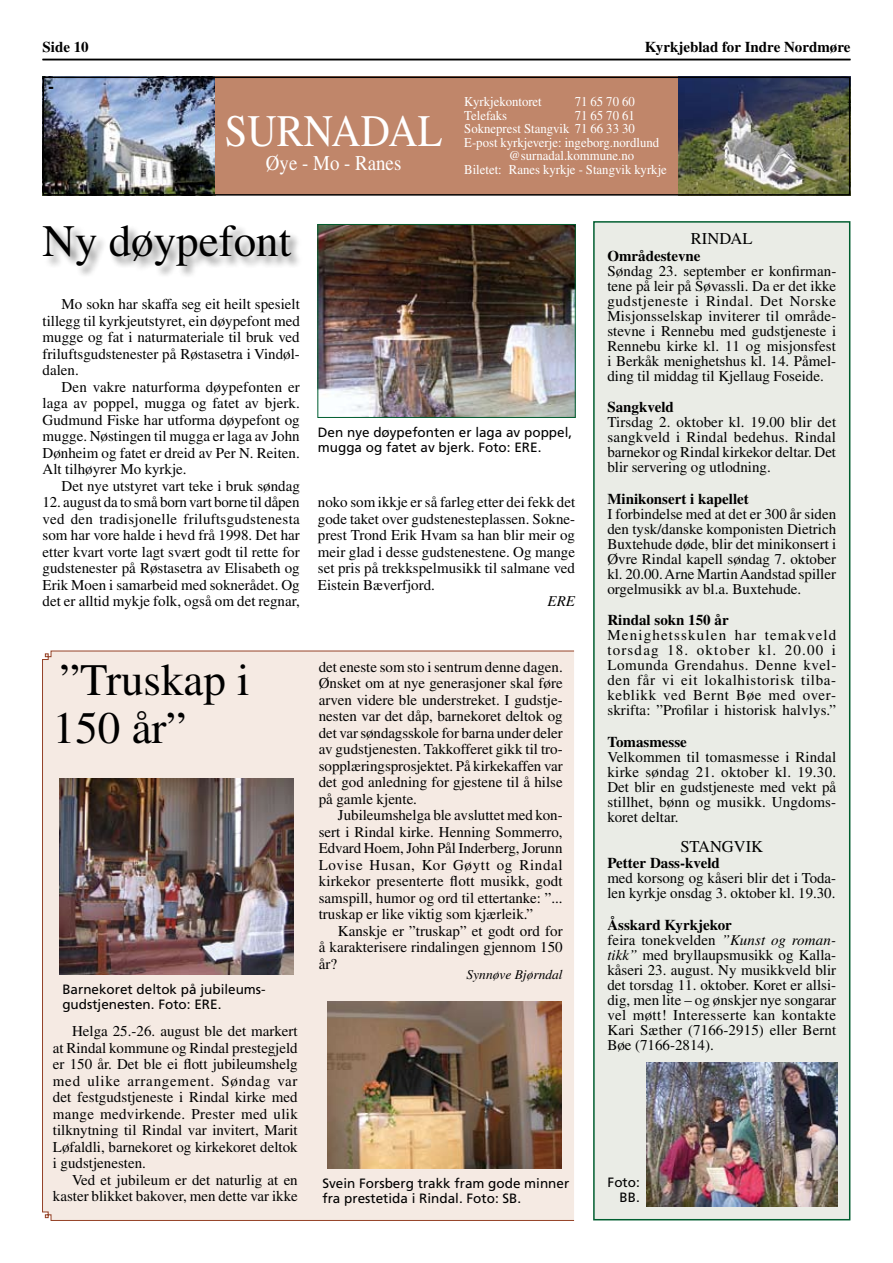
<style>
.page{position:relative;width:893px;height:1263px;background:#fff}
.page>*{position:absolute;margin:0;border:0;box-sizing:border-box;transform-origin:0 0}
.t1{font:45px/48px "Times";color:#000}
.t2{font:45px "Times";color:#fff;scale:.9 1}
.t3{font:21px "Times";color:#fff;scale:.9 1}
.t4{font:700 18px "Times";color:#000}
.t5{font:16.5px "Times";color:#000}
.t6{font:15px/16.5px "Times";color:#000;text-align:justify}
.t7{font:700 15px "Times";color:#000}
.t8{font:italic 15px "Times";color:#000}
.t9{font:13.5px/15px "Frutiger";color:#000}
.t10{font:13.5px "Times";color:#fff;scale:.95 1}
.t11{font:italic 13.5px "Times";color:#000}
.s1{font-weight:700}
.s2{font-style:italic}
</style>
<div class="page">
<div style="left:42px;top:650px;width:533px;height:571px;background:#f5eae3"></div>
<hr style="left:43px;top:59px;width:807px;height:1px;background:#000">
<img style="left:46px;top:80px;width:169px;height:113px">
<div style="left:215px;top:77px;width:635px;height:118px;background:#c0866a"></div>
<img style="left:678px;top:80px;width:169px;height:113px">
<div style="left:43px;top:77px;width:807px;height:119px;border:2px solid #000"></div>
<img style="left:319px;top:226px;width:255px;height:190px">
<div style="left:317px;top:224px;width:259px;height:194px;border:1px solid #005e30"></div>
<img style="left:328px;top:1001px;width:233px;height:167px">
<div style="left:42px;top:225px;width:322px;height:97px;background:#000;opacity:.5"></div>
<div style="left:594px;top:222px;width:256px;height:998px;background:#eaece6"></div>
<div style="left:593px;top:221px;width:257px;height:999px;border:2px solid #005e30"></div>
<img style="left:60px;top:778px;width:233px;height:197px">
<img style="left:646px;top:1063px;width:192px;height:143px">
<p class="t7" style="left:43px;top:38px;width:48px">Side 10</p>
<p class="t7" style="left:645px;top:38px;width:207px">Kyrkjeblad for Indre Nordmøre</p>
<p class="t4" style="left:48px;top:75px;width:7px">-</p>
<h1 class="t2" style="left:225px;top:105px;width:243px">SURNADAL</h1>
<h2 class="t3" style="left:266px;top:151px;width:152px">Øye - Mo - Ranes</h2>
<p class="t10" style="left:464px;top:94px;width:83px">Kyrkjekontoret</p>
<p class="t10" style="left:575px;top:94px;width:65px">71 65 70 60</p>
<p class="t10" style="left:464px;top:108px;width:47px">Telefaks</p>
<p class="t10" style="left:575px;top:108px;width:65px">71 65 70 61</p>
<p class="t10" style="left:464px;top:121px;width:181px">Sokneprest Stangvik 71 66 33 30</p>
<p class="t10" style="left:464px;top:135px;width:207px">E-post kyrkjeverje: ingeborg.nordlund</p>
<p class="t10" style="left:509px;top:148px;width:133px">@surnadal.kommune.no</p>
<p class="t10" style="left:464px;top:162px;width:215px">Biletet: Ranes kyrkje - Stangvik kyrkje</p>
<h1 class="t1" style="left:43px;top:217px;width:250px">Ny døypefont</h1>
<p class="t6" style="left:43px;top:296px;width:259px;text-indent:19px">Mo sokn har skaffa seg eit heilt spesielt tillegg til kyrkjeutstyret, ein døypefont med mugge og fat i naturmateriale til bruk ved friluftsgudstenester på Røstasetra i Vindøl&shy;dalen.</p>
<p class="t6" style="left:43px;top:379px;width:259px;text-indent:19px">Den vakre naturforma døypefonten er laga av poppel, mugga og fatet av bjerk.<br>Gudmund Fiske har utforma døypefont og mugge. Nøstingen til mugga er laga av John Dønheim og fatet er dreid av Per N. Reiten.<br>Alt tilhøyrer Mo kyrkje.</p>
<p class="t6" style="left:62px;top:478px;width:240px">Det nye utstyret vart teke i bruk søndag</p>
<p class="t6" style="left:43px;top:494px;width:259px">12. august da to små born vart borne til dåpen ved den tradisjonelle friluftsgudstenesta som har vore halde i hevd frå 1998. Det har etter kvart vorte lagt svært godt til rette for gudstenester på Røstasetra av Elisabeth og Erik Moen i samarbeid med soknerådet. Og det er alltid mykje folk, også om det regnar,</p>
<h1 class="t1" style="left:53px;top:656px;width:198px">”Truskap i<br>150 år”</h1>
<p class="t9" style="left:62px;top:981px;width:205px">Barnekoret deltok på jubileums&shy;gudstjenesten. Foto: ERE.</p>
<p class="t6" style="left:53px;top:1023px;width:246px;text-indent:19px">Helga 25.-26. august ble det markert at Rindal kommune og Rindal prestegjeld er 150 år. Det ble ei flott jubileumshelg med ulike arrangement. Søndag var det festgudstjeneste i Rindal kirke med mange medvirkende. Prester med ulik tilknytning til Rindal var invitert, Marit Løfaldli, barnekoret og kirkekoret deltok i gudstjenesten.</p>
<p class="t6" style="left:53px;top:1171px;width:246px;text-align:right">Ved et jubileum er det naturlig at en kaster blikket bakover, men dette var ikke</p>
<p class="t9" style="left:318px;top:425px;width:256px">Den nye døypefonten er laga av poppel, mugga og fatet av bjerk. Foto: ERE.</p>
<p class="t6" style="left:318px;top:494px;width:259px">noko som ikkje er så farleg etter dei fekk det gode taket over gudstenesteplassen. Sokne&shy;prest Trond Erik Hvam sa han blir meir og meir glad i desse gudstenestene. Og mange set pris på trekkspelmusikk til salmane ved Eistein Bæverfjord.</p>
<p class="t8" style="left:548px;top:593px;width:29px">ERE</p>
<p class="t6" style="left:319px;top:658px;width:245px">det eneste som sto i sentrum denne dagen.<br>Ønsket om at nye generasjoner skal føre arven videre ble understreket. I gudstje&shy;nesten var det dåp, barnekoret deltok og det var søndagsskole for barna under deler av gudstjenesten. Takkofferet gikk til tro&shy;sopplæringsprosjektet. På kirkekaffen var det god anledning for gjestene til å hilse på gamle kjente.</p>
<p class="t6" style="left:319px;top:807px;width:245px;text-indent:19px">Jubileumshelga ble avsluttet med kon&shy;sert i Rindal kirke. Henning Sommerro, Edvard Hoem, John Pål Inderberg, Jorunn Lovise Husan, Kor Gøytt og Rindal kirkekor presenterte flott musikk, godt samspill, humor og ord til ettertanke: ”... truskap er like viktig som kjærleik.”</p>
<p class="t6" style="left:319px;top:922px;width:245px;text-indent:19px">Kanskje er ”truskap” et godt ord for å karakterisere rindalingen gjennom 150 år?</p>
<p class="t11" style="left:466px;top:967px;width:98px">Synnøve Bjørndal</p>
<p class="t5" style="left:691px;top:229px;width:63px">RINDAL</p>
<p class="t7" style="left:607px;top:246px;width:95px">Områdestevne</p>
<p class="t6" style="left:607px;top:263px;width:230px;line-height:15px">Søndag 23. september er konfirman&shy;tene på leir på Søvassli. Da er det ikke gudstjeneste i Rindal. Det Norske Misjonsselskap inviterer til område&shy;stevne i Rennebu med gudstjeneste i Rennebu kirke kl. 11 og misjonsfest i Berkåk menighetshus kl. 14. Påmel&shy;ding til middag til Kjellaug Foseide.</p>
<p class="t7" style="left:607px;top:398px;width:68px">Sangkveld</p>
<p class="t6" style="left:607px;top:414px;width:230px;line-height:15px">Tirsdag 2. oktober kl. 19.00 blir det sangkveld i Rindal bedehus. Rindal barnekor og Rindal kirkekor deltar. Det blir servering og utlodning.</p>
<p class="t7" style="left:607px;top:489px;width:143px">Minikonsert i kapellet</p>
<p class="t6" style="left:607px;top:506px;width:230px;line-height:15px">I forbindelse med at det er 300 år siden den tysk/danske komponisten Dietrich Buxtehude døde, blir det minikonsert i Øvre Rindal kapell søndag 7. oktober kl. 20.00. Arne Martin Aandstad spiller orgelmusikk av bl.a. Buxtehude.</p>
<p class="t7" style="left:607px;top:611px;width:123px">Rindal sokn 150 år</p>
<p class="t6" style="left:607px;top:627px;width:230px;line-height:15px">Menighetsskulen har temakveld torsdag 18. oktober kl. 20.00 i Lomunda Grendahus. Denne kvel&shy;den får vi eit lokalhistorisk tilba&shy;keblikk ved Bernt Bøe med over&shy;skrifta: ”Profilar i historisk halvlys.”</p>
<p class="t7" style="left:607px;top:732px;width:81px">Tomasmesse</p>
<p class="t6" style="left:607px;top:749px;width:230px;line-height:15px">Velkommen til tomasmesse i Rindal kirke søndag 21. oktober kl. 19.30.<br>Det blir en gudstjeneste med vekt på stillhet, bønn og musikk. Ungdoms&shy;koret deltar.</p>
<p class="t5" style="left:680px;top:837px;width:21px">Stangvik</p>
<p class="t7" style="left:607px;top:854px;width:114px">Petter Dass-kveld</p>
<p class="t6" style="left:607px;top:870px;width:230px;line-height:15px">med korsong og kåseri blir det i Toda&shy;len kyrkje onsdag 3. oktober kl. 19.30.</p>
<p class="t6" style="left:607px;top:917px;width:230px;line-height:15px;text-align:left"><span class="s1">Åsskard Kyrkjekor<br></span>feira tonekvelden <span class="s2">”Kunst og roman&shy;tikk”</span> med bryllaupsmusikk og Kalla&shy;kåseri 23. august. Ny musikkveld blir det torsdag 11. oktober. Koret er allsi&shy;dig, men lite – og ønskjer nye songarar vel møtt! Interesserte kan kontakte Kari Sæther (7166-2915) eller Bernt Bøe (7166-2814).</p>
<p class="t9" style="left:322px;top:1176px;width:248px">Svein Forsberg trakk fram gode minner fra prestetida i Rindal. Foto: SB.</p>
<p class="t9" style="left:608px;top:1175px;width:34px;text-align:right">Foto:<br>BB.</p>
</div>
